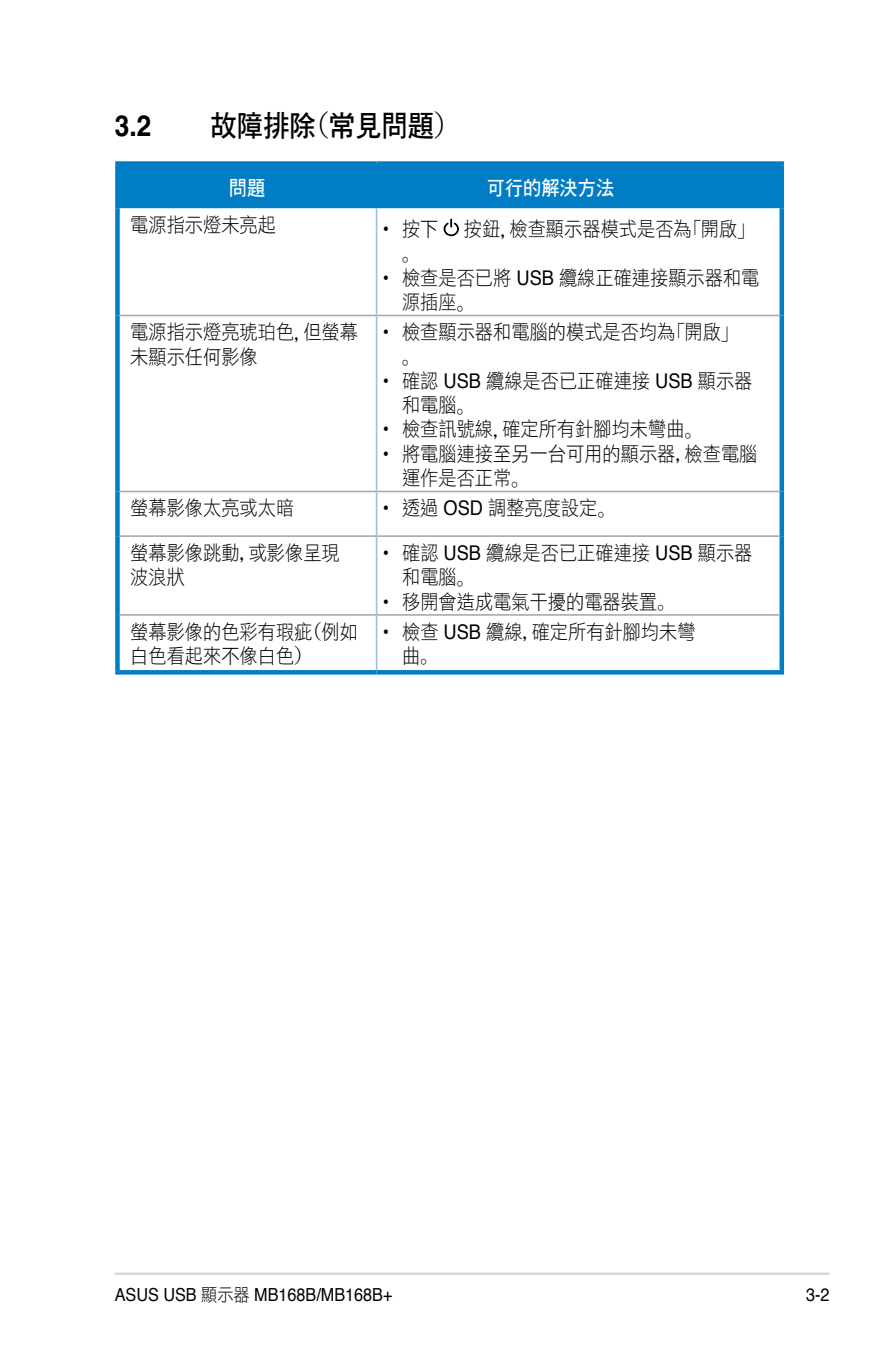
<style>
.page{position:relative;width:893px;height:1346px;background:#fff}
.page>*{position:absolute;margin:0;border:0;box-sizing:border-box;transform-origin:0 0}
.t1{font:29.25px "DF Hei Std W7";color:#000;scale:.9 1}
.t2{font:700 29.25px "Helvetica";color:#000;scale:.9 1}
.t3{font:20.25px/24.3px "DF Hei Std W3";color:#000;scale:.9 1}
.t4{font:20.25px "DF Hei Std W7";color:#fff;scale:.9 1}
.t5{font:20.25px "Koz Min Pro";color:#000;scale:.9 1}
.t6{font:18px "Helvetica";color:#000;scale:.9 1}
.s1{font-family:"Koz Min Pro"}
.s2{font-family:"Helvetica"}
.s3{font-family:"DF Hei Std W3"}
</style>
<div class="page">
<hr style="left:115px;top:1272px;width:714px;height:3px;background:#d1d3d4">
<div style="left:120px;top:166px;width:659px;height:42px;background:#007dc4"></div>
<div style="left:115px;top:208px;width:5px;height:107px;background:#007dc4"></div>
<div style="left:779px;top:208px;width:5px;height:107px;background:#007dc4"></div>
<div style="left:115px;top:315px;width:5px;height:176px;background:#007dc4"></div>
<div style="left:779px;top:315px;width:5px;height:176px;background:#007dc4"></div>
<div style="left:115px;top:491px;width:5px;height:45px;background:#007dc4"></div>
<div style="left:779px;top:491px;width:5px;height:45px;background:#007dc4"></div>
<div style="left:115px;top:536px;width:5px;height:79px;background:#007dc4"></div>
<div style="left:779px;top:536px;width:5px;height:79px;background:#007dc4"></div>
<div style="left:115px;top:615px;width:5px;height:55px;background:#007dc4"></div>
<div style="left:779px;top:615px;width:5px;height:55px;background:#007dc4"></div>
<svg style="left:115px;top:670px;width:262px;height:4px"></svg>
<svg style="left:377px;top:670px;width:407px;height:4px;background:#057fc5"></svg>
<div style="left:115px;top:161px;width:262px;height:5px;background:#007dc4"></div>
<div style="left:115px;top:166px;width:5px;height:42px;background:#007dc4"></div>
<div style="left:377px;top:161px;width:407px;height:5px;background:#007dc4"></div>
<div style="left:779px;top:166px;width:5px;height:42px;background:#007dc4"></div>
<hr style="left:376px;top:208px;width:1px;height:107px;background:#9fbde4">
<hr style="left:120px;top:315px;width:257px;height:1px;background:#a7a9ac">
<hr style="left:376px;top:316px;width:1px;height:175px;background:#9fbde4">
<hr style="left:377px;top:315px;width:402px;height:1px;background:#a7a9ac">
<hr style="left:120px;top:491px;width:257px;height:1px;background:#a7a9ac">
<hr style="left:376px;top:492px;width:1px;height:43px;background:#9fbde4">
<hr style="left:377px;top:491px;width:402px;height:1px;background:#a7a9ac">
<hr style="left:120px;top:535px;width:257px;height:2px;background:#a7a9ac">
<hr style="left:376px;top:537px;width:1px;height:77px;background:#9fbde4">
<hr style="left:377px;top:535px;width:402px;height:2px;background:#a7a9ac">
<hr style="left:120px;top:614px;width:257px;height:2px;background:#a7a9ac">
<hr style="left:376px;top:616px;width:1px;height:54px;background:#9fbde4">
<hr style="left:377px;top:614px;width:402px;height:2px;background:#a7a9ac">
<svg style="left:444px;top:219px;width:15px;height:17px"></svg>
<h1 class="t2" style="left:115px;top:108px;width:42px">3.2</h1>
<h1 class="t1" style="left:210px;top:109px;width:279px">故障排除<span class="s1">（</span>常見問題<span class="s1">）</span></h1>
<p class="t4" style="left:229px;top:176px;width:42px">問題</p>
<p class="t4" style="left:487px;top:176px;width:143px">可行的解決方法</p>
<p class="t3" style="left:130px;top:212px;width:164px">電源指示燈未亮起</p>
<p class="t3" style="left:383px;top:216px;width:63px"><span class="s2">•</span> 按下</p>
<p class="t3" style="left:464px;top:216px;width:325px">按鈕<span class="s1">，</span>檢查顯示器模式是否為<span class="s1">「</span>開啟<span class="s1">」</span></p>
<p class="t5" style="left:402px;top:239px;width:22px">。</p>
<p class="t3" style="left:402px;top:265px;width:399px;text-indent:-19px"><span class="s2">•</span> 檢查是否已將 <span class="s2">USB</span> 纜線正確連接顯示器和電源插座<span class="s1">。</span></p>
<p class="t3" style="left:130px;top:319px;width:255px">電源指示燈亮琥珀色<span class="s1">，</span>但螢幕未顯示任何影像</p>
<p class="t3" style="left:383px;top:319px;width:397px"><span class="s2">•</span> 檢查顯示器和電腦的模式是否均為<span class="s1">「</span>開啟<span class="s1">」</span></p>
<p class="t5" style="left:402px;top:342px;width:22px">。</p>
<p class="t3" style="left:402px;top:368px;width:391px;text-indent:-19px"><span class="s2">•</span> 確認 <span class="s2">USB</span> 纜線是否已正確連接 <span class="s2">USB</span> 顯示器和電腦<span class="s1">。</span></p>
<p class="t3" style="left:383px;top:417px;width:357px"><span class="s2">•</span> 檢查訊號線<span class="s1">，</span>確定所有針腳均未彎曲<span class="s1">。</span></p>
<p class="t3" style="left:402px;top:441px;width:396px;text-indent:-19px"><span class="s2">•</span> 將電腦連接至另一台可用的顯示器<span class="s1">，</span>檢查電腦運作是否正常<span class="s1">。</span></p>
<p class="t3" style="left:130px;top:495px;width:184px">螢幕影像太亮或太暗</p>
<p class="t3" style="left:383px;top:495px;width:260px"><span class="s2">•</span> 透過 <span class="s2">OSD</span> 調整亮度設定<span class="s1">。</span></p>
<p class="t3" style="left:130px;top:540px;width:234px">螢幕影像跳動<span class="s1">，</span>或影像呈現波浪狀</p>
<p class="t3" style="left:402px;top:540px;width:391px;text-indent:-19px"><span class="s2">•</span> 確認 <span class="s2">USB</span> 纜線是否已正確連接 <span class="s2">USB</span> 顯示器和電腦<span class="s1">。</span></p>
<p class="t3" style="left:383px;top:589px;width:326px"><span class="s2">•</span> 移開會造成電氣干擾的電器裝置<span class="s1">。</span></p>
<p class="t3" style="left:130px;top:619px;width:255px">螢幕影像的色彩有瑕疵<span class="s1">（</span>例如白色看起來不像白色<span class="s1">）</span></p>
<p class="t3" style="left:402px;top:619px;width:328px;text-indent:-19px"><span class="s2">•</span> 檢查 <span class="s2">USB</span> 纜線<span class="s1">，</span>確定所有針腳均未彎曲<span class="s1">。</span></p>
<p class="t6" style="left:115px;top:1283px;width:310px">ASUS USB <span class="s3">顯示器</span> MB168B/MB168B+</p>
<p class="t6" style="left:806px;top:1283px;width:28px">3-2</p>
</div>
